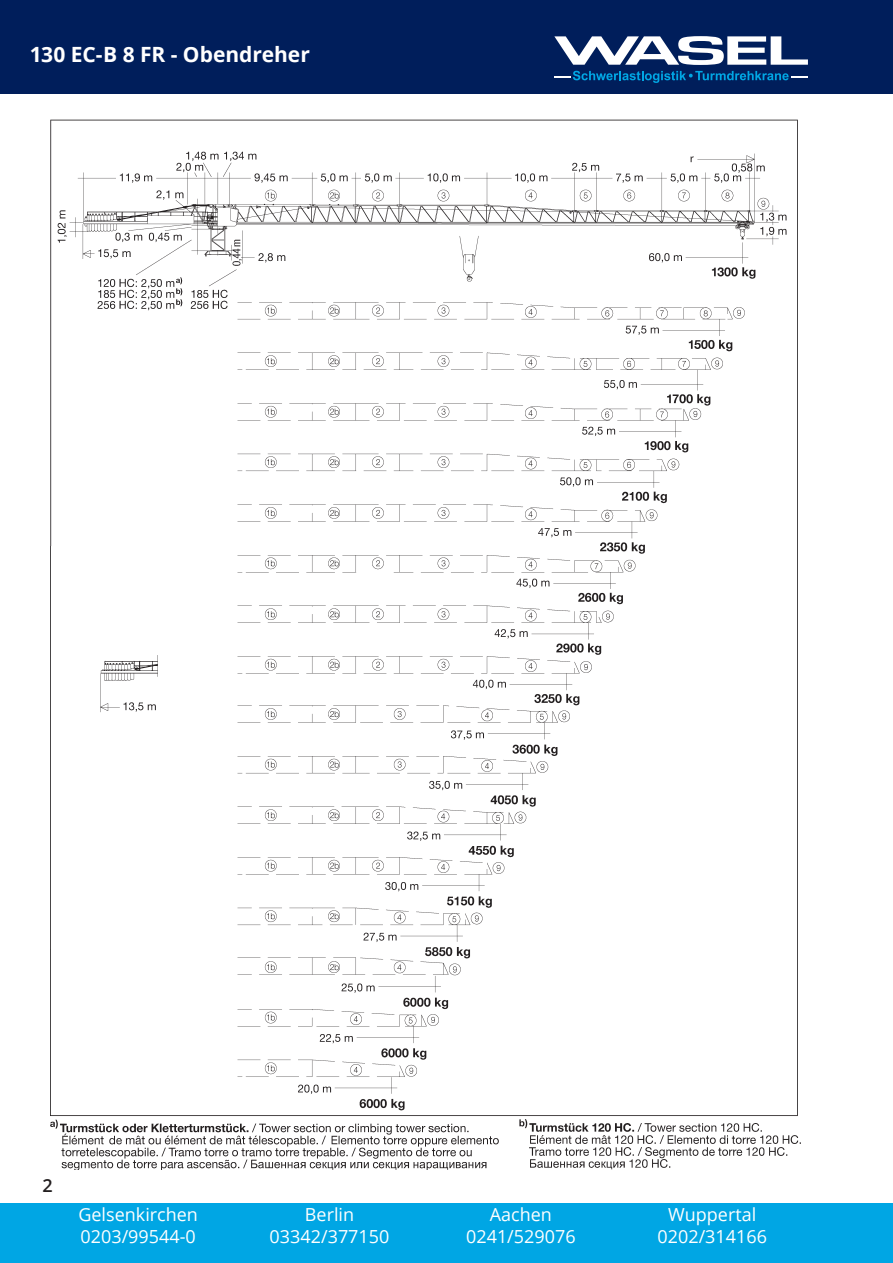
<style>
.page{position:relative;width:893px;height:1263px;background:#fff}
.page>*{position:absolute;margin:0;border:0;box-sizing:border-box;transform-origin:0 0}
.t1{font:700 21px "Open Sans";color:#fff}
.t2{font:18px/21.6px "Open Sans";color:#fff;text-align:center}
.t3{font:600 18px "Open Sans";color:#231f20}
</style>
<div class="page">
<div style="left:0;top:1203px;width:893px;height:60px;background:#00a6e4"></div>
<div style="left:0;top:0;width:893px;height:94px;background:#001e5b"></div>
<svg style="left:554px;top:36px;width:254px;height:29px"></svg>
<svg style="left:554px;top:71px;width:254px;height:12px"></svg>
<img style="left:50px;top:119px;width:750px;height:1050px">
<p class="t1" style="left:30px;top:40px;width:282px">130 EC-B 8 FR - Obendreher</p>
<p class="t3" style="left:43px;top:1173px;width:12px">2</p>
<p class="t2" style="left:78px;top:1204px;width:121px;text-align:left">Gelsenkirchen<br>0203/99544-0</p>
<p class="t2" style="left:270px;top:1204px;width:121px">Berlin<br>03342/377150</p>
<p class="t2" style="left:466px;top:1204px;width:111px">Aachen<br>0241/529076</p>
<p class="t2" style="left:657px;top:1204px;width:111px">Wuppertal<br>0202/314166</p>
</div>
